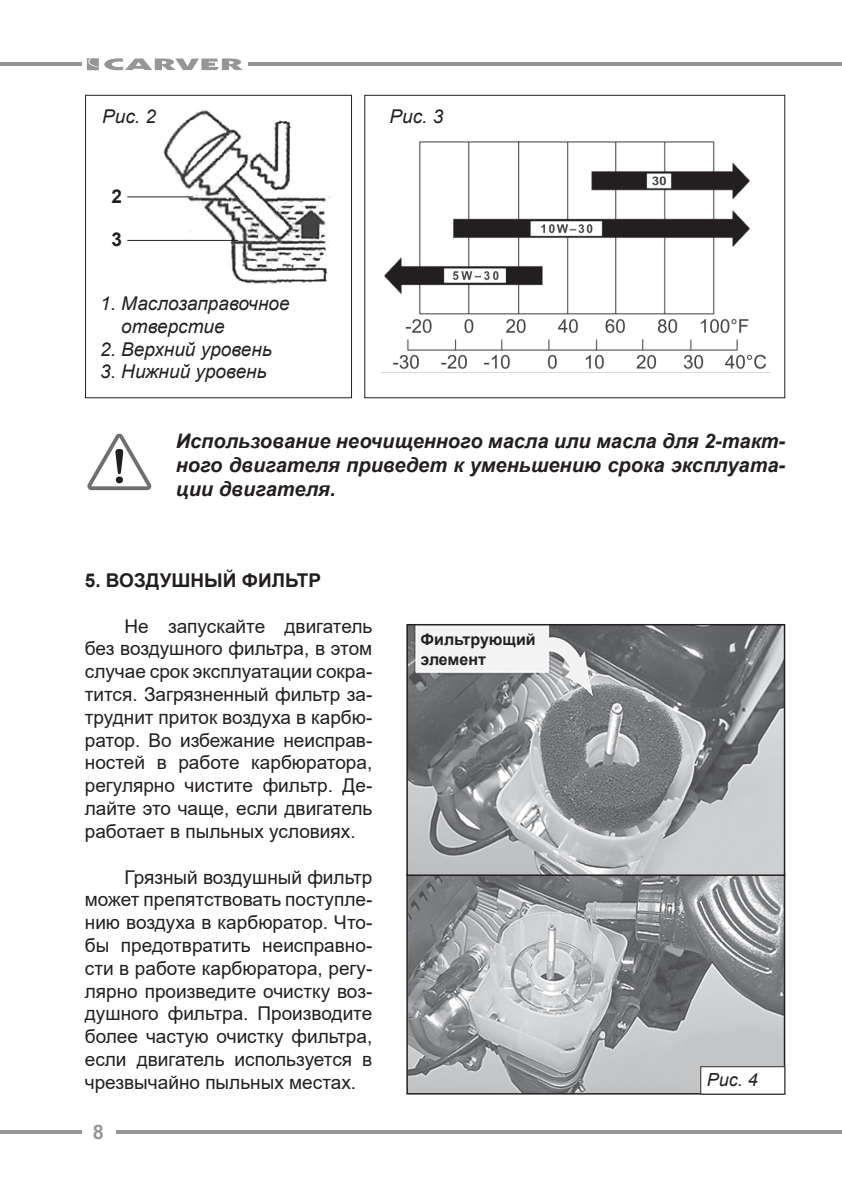
<style>
.page{position:relative;width:842px;height:1191px;background:#fff}
.page>*{position:absolute;margin:0;border:0;box-sizing:border-box;transform-origin:0 0}
.t1{font:italic 700 20px/24px "Arial";color:#231f20;text-align:justify}
.t2{font:700 20px "Arial";color:#949698}
.t3{font:19px/22.8px "Arial";color:#231f20;text-align:justify}
.t4{font:italic 19px/22.8px "Arial";color:#231f20}
.t5{font:700 19px "Arial";color:#231f20}
.t6{font:italic 18px "Arial";color:#231f20}
.t7{font:700 16px/19.2px "Arial";color:#231f20}
</style>
<div class="page">
<hr style="left:248px;top:62px;width:594px;height:4px;background:#949698">
<hr style="left:116px;top:1130px;width:726px;height:4px;background:#949698">
<hr style="left:0;top:62px;width:81px;height:4px;background:#949698">
<hr style="left:0;top:1130px;width:81px;height:4px;background:#949698">
<svg style="left:87px;top:58px;width:156px;height:12px"></svg>
<div style="left:85px;top:95px;width:267px;height:303px;border:1px solid #231f20"></div>
<img style="left:157px;top:110px;width:174px;height:174px">
<hr style="left:127px;top:196px;width:66px;height:1px;background:#231f20">
<hr style="left:127px;top:240px;width:111px;height:1px;background:#231f20">
<div style="left:364px;top:95px;width:421px;height:303px;border:1px solid #231f20"></div>
<img style="left:384px;top:140px;width:383px;height:229px">
<svg style="left:87px;top:434px;width:64px;height:56px"></svg>
<img style="left:409px;top:627px;width:373px;height:464px">
<div style="left:406px;top:874px;width:379px;height:220px;border:2px solid #231f20"></div>
<div style="left:701px;top:1066px;width:84px;height:28px;background:#fff"></div>
<div style="left:700px;top:1066px;width:85px;height:28px;border:1px solid #231f20"></div>
<div style="left:406px;top:624px;width:379px;height:252px;border:2px solid #231f20"></div>
<p class="t4" style="left:102px;top:105px;width:55px">Рис. 2</p>
<p class="t4" style="left:389px;top:105px;width:55px">Рис. 3</p>
<p class="t5" style="left:112px;top:183px;width:12px">2</p>
<p class="t5" style="left:112px;top:226px;width:12px">3</p>
<p class="t4" style="left:121px;top:292px;width:170px;text-indent:-21px">1. Маслозаправочное отверстие</p>
<p class="t4" style="left:100px;top:338px;width:173px">2. Верхний уровень</p>
<p class="t4" style="left:100px;top:361px;width:168px">3. Нижний уровень</p>
<p class="t1" style="left:176px;top:429px;width:611px">Использование неочищенного масла или масла для 2-такт&shy;ного двигателя приведет к уменьшению срока эксплуата&shy;ции двигателя.</p>
<p class="t5" style="left:85px;top:567px;width:238px">5. ВОЗДУШНЫЙ ФИЛЬТР</p>
<p class="t3" style="left:85px;top:614px;width:289px;text-indent:40px">Не запускайте двигатель без воздушного фильтра, в этом случае срок эксплуатации сокра&shy;тится. Загрязненный фильтр за&shy;труднит приток воздуха в карбю&shy;ратор. Во избежание неисправ&shy;ностей в работе карбюратора, регулярно чистите фильтр. Де&shy;лайте это чаще, если двигатель работает в пыльных условиях.</p>
<p class="t3" style="left:85px;top:865px;width:289px;text-indent:40px">Грязный воздушный фильтр может препятствовать поступле&shy;нию воздуха в карбюратор. Что&shy;бы предотвратить неисправно&shy;сти в работе карбюратора, регу&shy;лярно произведите очистку воз&shy;душного фильтра. Производите более частую очистку фильтра, если двигатель используется в чрезвычайно пыльных местах.</p>
<p class="t2" style="left:93px;top:1118px;width:13px">8</p>
<p class="t7" style="left:421px;top:630px;width:117px">Фильтрующий элемент</p>
<p class="t6" style="left:707px;top:1068px;width:53px">Рис. 4</p>
</div>
